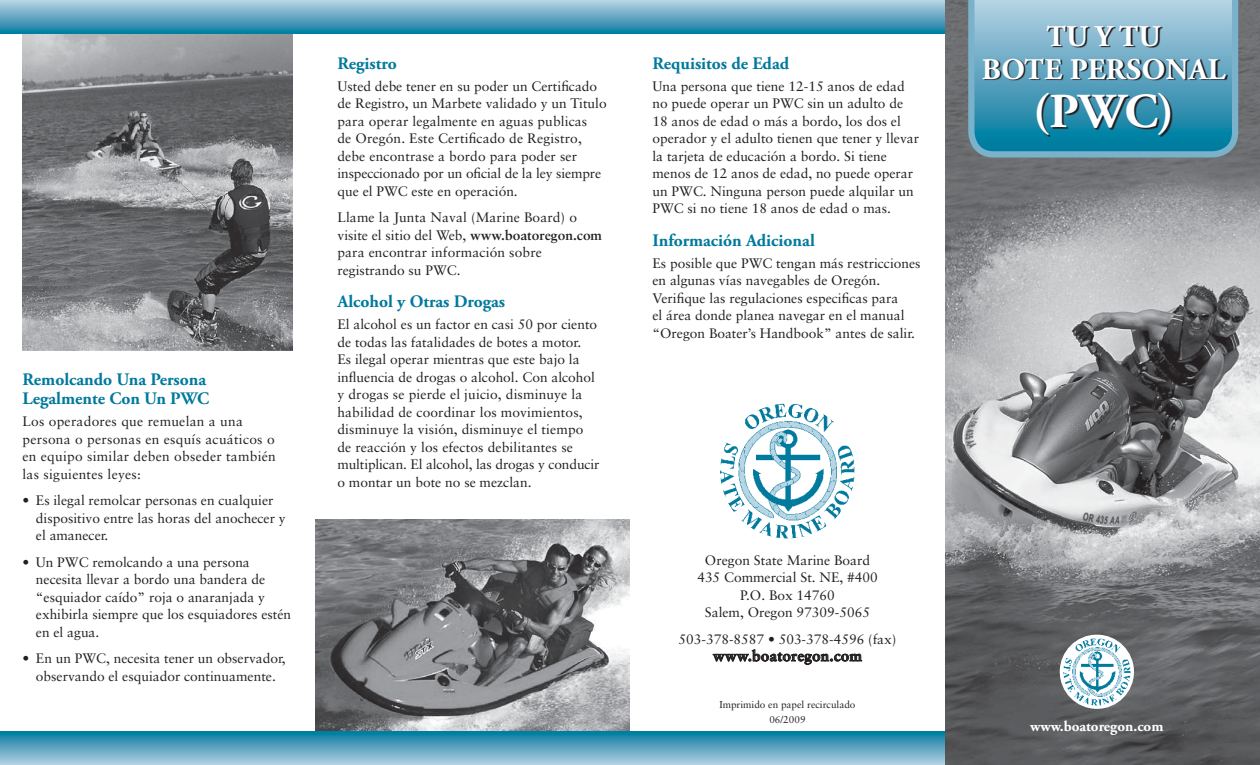
<style>
.page{position:relative;width:1260px;height:765px;background:#fff}
.page>*{position:absolute;margin:0;border:0;box-sizing:border-box;transform-origin:0 0}
.t1{font:700 48.75px "Adobe Garamond Pro";color:#fff}
.t2{font:700 30px/32.5px "Adobe Garamond Pro";letter-spacing:.015em;color:#fff;text-align:center}
.t3{font:700 17.5px/18.8px "Adobe Garamond Pro";color:#00799c}
.t4{font:700 15px "Adobe Garamond Pro";color:#fff}
.t5{font:700 15px "Sabon";letter-spacing:.02em;color:#231f20}
.t6{font:13.75px/17.5px "Sabon";color:#231f20}
.t7{font:13.75px/17.5px "Sabon";letter-spacing:.02em;color:#231f20}
.t8{font:10px/15px "Sabon";color:#231f20;text-align:center}
.s1{font-weight:700}
</style>
<div class="page">
<img style="left:315px;top:519px;width:315px;height:212px">
<img style="left:22px;top:34px;width:270px;height:316px">
<div style="left:0;top:731px;width:1260px;height:34px;background:linear-gradient(to bottom,#017a9f,#b2cde0)"></div>
<div style="left:0;top:0;width:1260px;height:34px;background:linear-gradient(to bottom,#bdd2e4,#0c7fa3)"></div>
<img style="left:945px;top:0;width:315px;height:765px">
<svg style="left:968px;top:0;width:270px;height:157px;background:#6daec6"></svg>
<svg style="left:984px;top:26px;width:244px;height:111px;background:#4c8ba3"></svg>
<div style="left:1060px;top:635px;width:74px;height:74px;background:#fff;border-radius:50%"></div>
<img style="left:1063px;top:638px;width:68px;height:68px;border-radius:34px">
<svg style="left:713px;top:649px;width:149px;height:16px"></svg>
<img style="left:720px;top:403px;width:135px;height:135px;border-radius:66px">
<p class="t3" style="left:22px;top:371px;width:188px">Remolcando Una Persona<br>Legalmente Con Un PWC</p>
<p class="t7" style="left:22px;top:412px;width:255px">Los operadores que remuelan a una persona o personas en esquís acuáticos o en equipo similar deben obseder también las siguientes leyes:</p>
<p class="t6" style="left:36px;top:491px;width:251px;text-indent:-13px">• Es ilegal remolcar personas en cualquier dispositivo entre las horas del anochecer y el amanecer.</p>
<p class="t6" style="left:36px;top:553px;width:257px;text-indent:-13px">• Un PWC remolcando a una persona necesita llevar a bordo una bandera de “esquiador caído” roja o anaranjada y exhibirla siempre que los esquiadores estén en el agua.</p>
<p class="t6" style="left:22px;top:649px;width:265px;text-align:center">• En un PWC, necesita tener un observador, observando el esquiador continuamente.</p>
<p class="t3" style="left:338px;top:54px;width:61px">Registro</p>
<p class="t6" style="left:338px;top:77px;width:271px">Usted debe tener en su poder un Certificado de Registro, un Marbete validado y un Titulo para operar legalmente en aguas publicas<br>de Oregón. Este Certificado de Registro, debe encontrase a bordo para poder ser inspeccionado por un oficial de la ley siempre que el PWC este en operación.</p>
<p class="t6" style="left:338px;top:209px;width:266px">Llame la Junta Naval (Marine Board) o visite el sitio del Web, <span class="s1">www.boatoregon.com </span>para encontrar información sobre registrando su PWC.</p>
<p class="t3" style="left:338px;top:293px;width:169px">Alcohol y Otras Drogas</p>
<p class="t6" style="left:338px;top:316px;width:264px">El alcohol es un factor en casi 50 por ciento de todas las fatalidades de botes a motor.<br>Es ilegal operar mientras que este bajo la influencia de drogas o alcohol. Con alcohol y drogas se pierde el juicio, disminuye la habilidad de coordinar los movimientos, disminuye la visión, disminuye el tiempo de reacción y los efectos debilitantes se multiplican. El alcohol, las drogas y conducir o montar un bote no se mezclan.</p>
<p class="t3" style="left:652px;top:54px;width:138px">Requisitos de Edad</p>
<p class="t6" style="left:652px;top:77px;width:268px">Una persona que tiene 12-15 anos de edad no puede operar un PWC sin un adulto de 18 anos de edad o más a bordo, los dos el operador y el adulto tienen que tener y llevar la tarjeta de educación a bordo. Si tiene menos de 12 anos de edad, no puede operar un PWC. Ninguna person puede alquilar un PWC si no tiene 18 anos de edad o mas.</p>
<p class="t3" style="left:652px;top:231px;width:164px">Información Adicional</p>
<p class="t6" style="left:652px;top:254px;width:270px">Es posible que PWC tengan más restricciones en algunas vías navegables de Oregón.<br>Verifique las regulaciones especificas para<br>el área donde planea navegar en el manual “Oregon Boater’s Handbook” antes de salir.</p>
<p class="t6" style="left:697px;top:551px;width:182px;text-align:center">Oregon State Marine Board<br>435 Commercial St. NE, #400<br>P.O. Box 14760<br>Salem, Oregon 97309-5065</p>
<p class="t6" style="left:679px;top:630px;width:219px">503-378-8587 • 503-378-4596 (fax)</p>
<p class="t5" style="left:713px;top:647px;width:151px">www.boatoregon.com</p>
<p class="t8" style="left:719px;top:697px;width:138px">Imprimido en papel recirculado<br>06/2009</p>
<h2 class="t2" style="left:982px;top:21px;width:245px">Tu y tu<br>bote personal</h2>
<h1 class="t1" style="left:1033px;top:84px;width:143px">(PWC)</h1>
<p class="t4" style="left:1030px;top:718px;width:135px">www.boatoregon.com</p>
</div>
